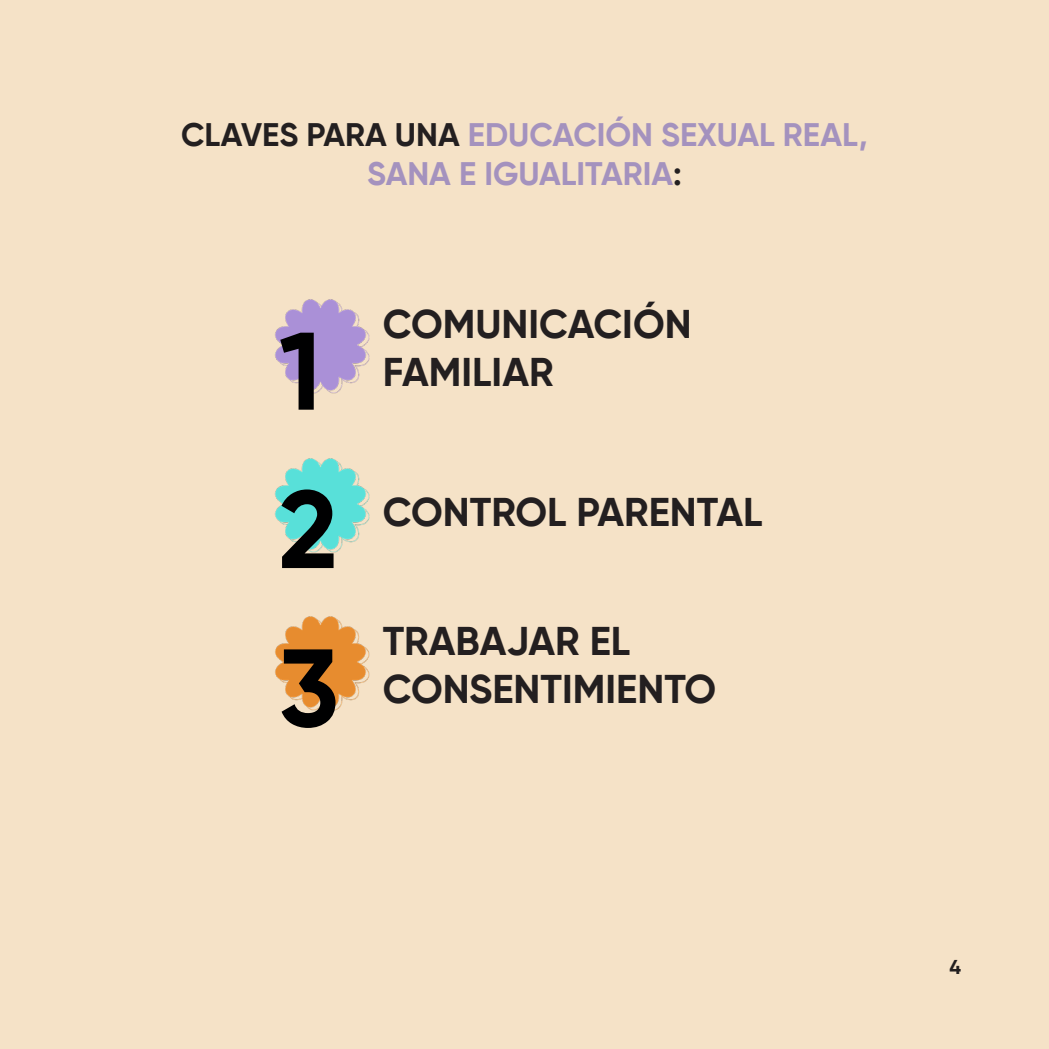
<style>
.page{position:relative;width:1049px;height:1049px;background:#f5e2c7}
.page>*{position:absolute;margin:0;border:0;box-sizing:border-box;transform-origin:0 0}
.t1{font:700 110px "Gilroy";color:#000001}
.t2{font:700 40px/48px "Gilroy";color:#231f20}
.t3{font:700 32.5px "Gilroy";color:#a492be}
.t4{font:700 20px "Gilroy";color:#231f20}
.s1{color:#231f20}
</style>
<div class="page">
<img style="left:275px;top:299px;width:95px;height:95px">
<img style="left:275px;top:458px;width:95px;height:95px">
<img style="left:275px;top:616px;width:95px;height:95px">
<p class="t3" style="left:181px;top:114px;width:688px"><span class="s1">CLAVES PARA UNA</span> EDUCACIÓN SEXUAL REAL,</p>
<p class="t3" style="left:367px;top:153px;width:316px">SANA E IGUALITARIA<span class="s1">:</span></p>
<p class="t1" style="left:279px;top:302px;width:44px">1</p>
<p class="t1" style="left:279px;top:461px;width:60px">2</p>
<p class="t1" style="left:279px;top:619px;width:61px">3</p>
<p class="t2" style="left:383px;top:299px;width:310px">COMUNICACIÓN<br>FAMILIAR</p>
<p class="t2" style="left:383px;top:487px;width:381px">CONTROL PARENTAL</p>
<p class="t2" style="left:383px;top:616px;width:249px">TRABAJAR EL</p>
<p class="t2" style="left:383px;top:664px;width:335px">CONSENTIMIENTO</p>
<p class="t4" style="left:949px;top:955px;width:13px">4</p>
</div>
